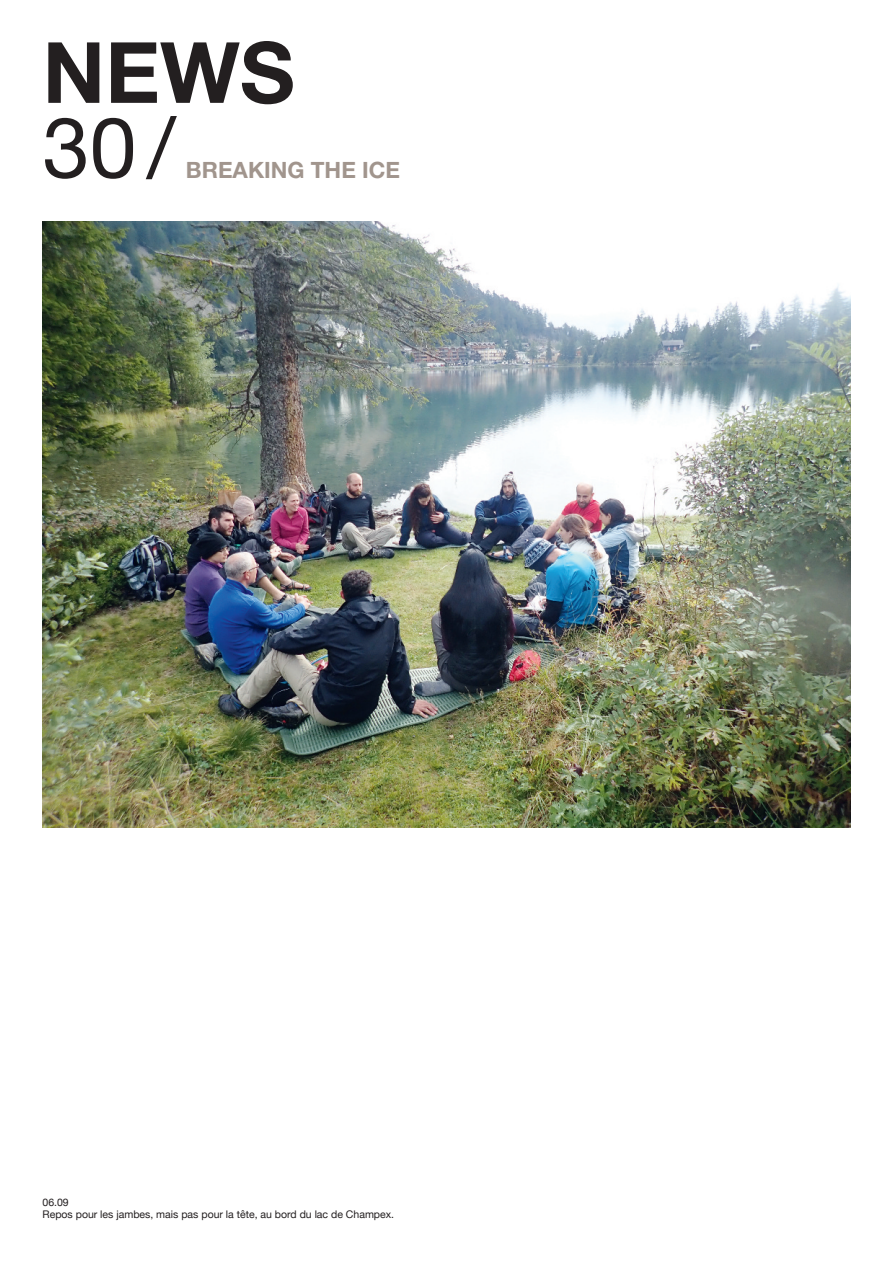
<style>
.page{position:relative;width:893px;height:1263px;background:#fff}
.page>*{position:absolute;margin:0;border:0;box-sizing:border-box;transform-origin:0 0}
.t1{font:700 84.6px "Helvetica Neue";color:#231f20}
.t2{font:84.6px "Helvetica Neue";color:#231f20}
.t3{font:700 22.5px "Helvetica Neue";color:#a1958d}
.t4{font:10.5px/12px "Helvetica Neue";color:#231f20}
</style>
<div class="page">
<img style="left:43px;top:221px;width:807px;height:606px">
<h1 class="t1" style="left:43px;top:42px;width:254px">NEWS</h1>
<h1 class="t2" style="left:43px;top:97px;width:134px">30/</h1>
<h2 class="t3" style="left:186px;top:162px;width:216px">BREAKING THE ICE</h2>
<p class="t4" style="left:43px;top:1196px;width:353px">06.09<br>Repos pour les jambes, mais pas pour la tête, au bord du lac de Champex.</p>
</div>
